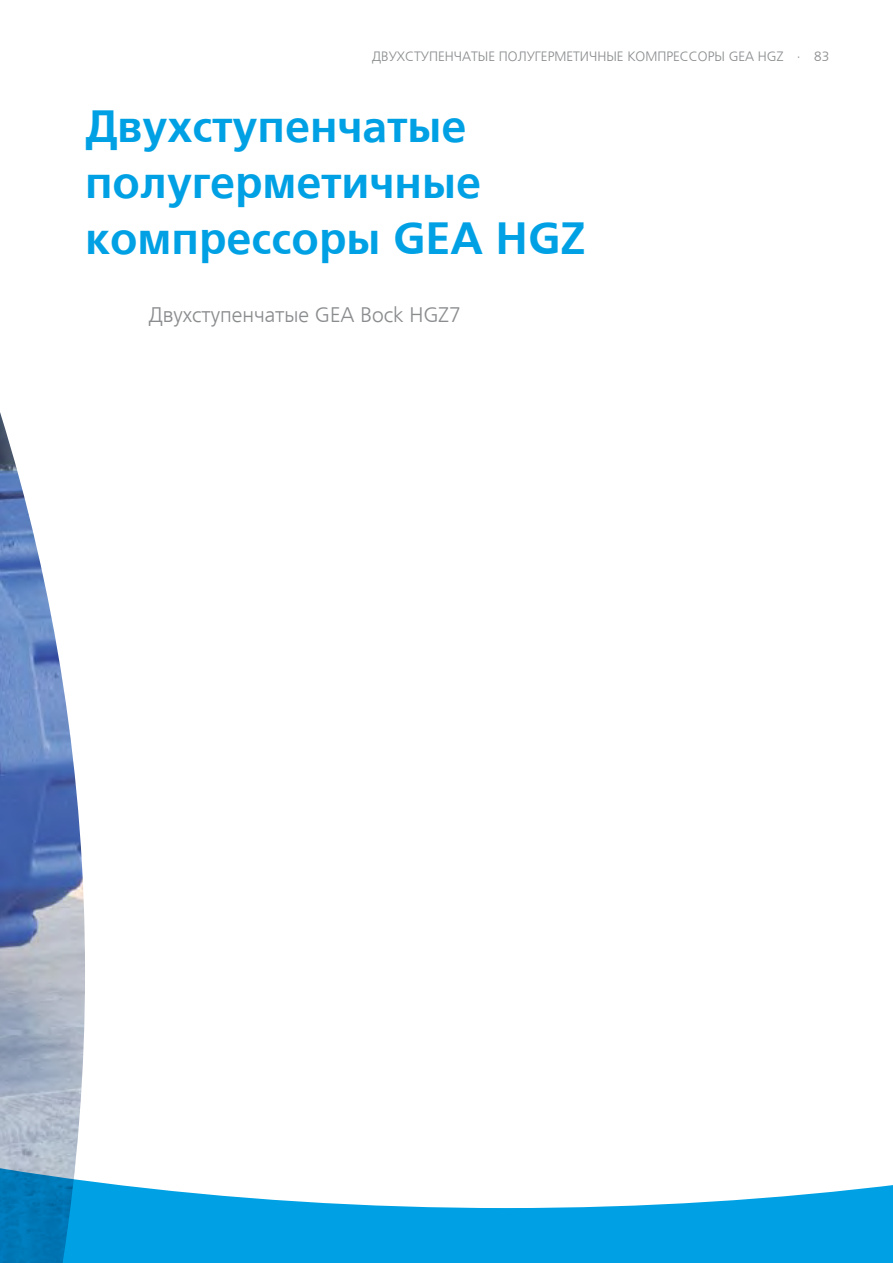
<style>
.page{position:relative;width:893px;height:1263px;background:#fff}
.page>*{position:absolute;margin:0;border:0;box-sizing:border-box;transform-origin:0 0}
.t1{font:700 45px/56.2px "Frutiger LTCYR";color:#00a1e4}
.t2{font:300 21px "Frutiger LTCYR";color:#8a8c8e}
.t3{font:300 13.5px "Frutiger LTCYR";color:#8a8c8e}
</style>
<div class="page">
<img style="left:0;top:412px;width:81px;height:429px">
<svg style="left:0;top:841px;width:893px;height:422px"></svg>
<p class="t3" style="left:372px;top:49px;width:458px">ДВУХСТУПЕНЧАТЫЕ ПОЛУГЕРМЕТИЧНЫЕ КОМПРЕССОРЫ GEA HGZ · 83</p>
<h1 class="t1" style="left:85px;top:98px;width:502px">Двухступенчатые полугерметичные компрессоры GEA HGZ</h1>
<h2 class="t2" style="left:149px;top:303px;width:313px">Двухступенчатые GEA Bock HGZ7</h2>
</div>
